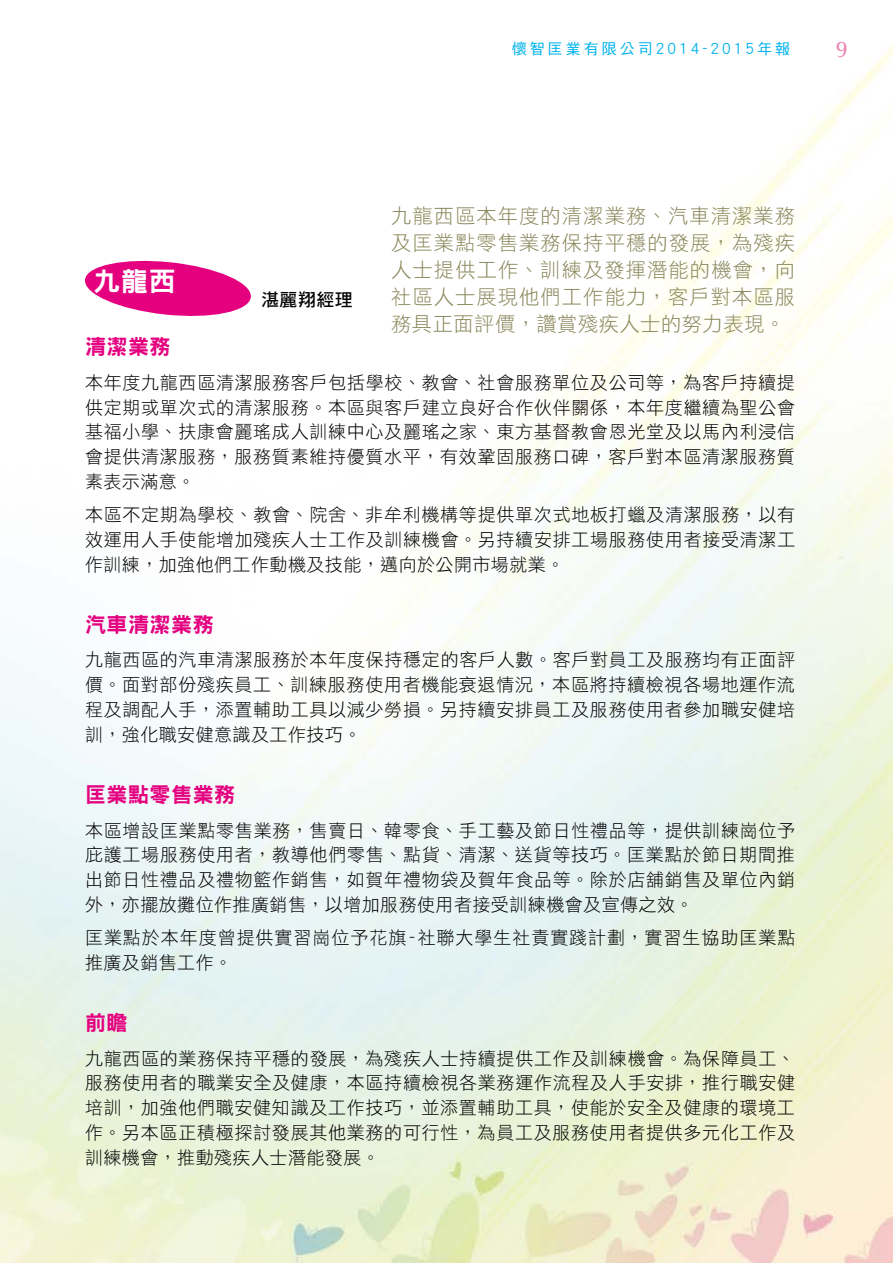
<style>
.page{position:relative;width:893px;height:1263px;background:#fff}
.page>*{position:absolute;margin:0;border:0;box-sizing:border-box;transform-origin:0 0}
.t1{font:27px "DF Hei HK W9";color:#fff}
.t2{font:500 22.5px "Optima";color:#ee84b2}
.t3{font:21px "DF Hei HK W9";letter-spacing:.025em;color:#e4007f}
.t4{font:20.25px/27px "DF Hei HK W3";letter-spacing:.055em;color:#888659;text-align:justify}
.t5{font:18px/24.8px "DF Hei HK W3";letter-spacing:.04em;color:#000;text-align:justify}
.t6{font:18px "DF Hei HK W7";letter-spacing:.025em;color:#000}
.t7{font:15px "DF Hei HK W5";letter-spacing:.2em;color:#00b2ed}
</style>
<div class="page">
<svg style="left:84px;top:260px;width:167px;height:56px"></svg>
<h1 class="t1" style="left:94px;top:267px;width:84px">九龍西</h1>
<p class="t7" style="left:512px;top:41px;width:280px">懷智匡業有限公司2014-2015年報</p>
<p class="t2" style="left:836px;top:37px;width:13px">9</p>
<p class="t6" style="left:261px;top:290px;width:93px">湛麗翔經理</p>
<p class="t4" style="left:391px;top:202px;width:405px">九龍西區本年度的清潔業務、汽車清潔業務及匡業點零售業務保持平穩的發展，為殘疾人士提供工作、訓練及發揮潛能的機會，向社區人士展現他們工作能力，客戶對本區服務具正面評價，讚賞殘疾人士的努力表現。</p>
<p class="t3" style="left:85px;top:336px;width:87px">清潔業務</p>
<p class="t5" style="left:85px;top:370px;width:712px">本年度九龍西區清潔服務客戶包括學校、教會、社會服務單位及公司等，為客戶持續提供定期或單次式的清潔服務。本區與客戶建立良好合作伙伴關係，本年度繼續為聖公會基福小學、扶康會麗瑤成人訓練中心及麗瑤之家、東方基督教會恩光堂及以馬內利浸信會提供清潔服務，服務質素維持優質水平，有效鞏固服務口碑，客戶對本區清潔服務質素表示滿意。</p>
<p class="t5" style="left:85px;top:502px;width:712px">本區不定期為學校、教會、院舍、非牟利機構等提供單次式地板打蠟及清潔服務，以有效運用人手使能增加殘疾人士工作及訓練機會。另持續安排工場服務使用者接受清潔工作訓練，加強他們工作動機及技能，邁向於公開市場就業。</p>
<p class="t3" style="left:85px;top:613px;width:130px">汽車清潔業務</p>
<p class="t5" style="left:85px;top:647px;width:712px">九龍西區的汽車清潔服務於本年度保持穩定的客戶人數。客戶對員工及服務均有正面評價。面對部份殘疾員工、訓練服務使用者機能衰退情況，本區將持續檢視各場地運作流程及調配人手，添置輔助工具以減少勞損。另持續安排員工及服務使用者參加職安健培訓，強化職安健意識及工作技巧。</p>
<p class="t3" style="left:85px;top:783px;width:152px">匡業點零售業務</p>
<p class="t5" style="left:85px;top:817px;width:712px">本區增設匡業點零售業務，售賣日、韓零食、手工藝及節日性禮品等，提供訓練崗位予庇護工場服務使用者，教導他們零售、點貨、清潔、送貨等技巧。匡業點於節日期間推出節日性禮品及禮物籃作銷售，如賀年禮物袋及賀年食品等。除於店舖銷售及單位內銷外，亦擺放攤位作推廣銷售，以增加服務使用者接受訓練機會及宣傳之效。</p>
<p class="t5" style="left:85px;top:925px;width:712px">匡業點於本年度曾提供實習崗位予花旗-社聯大學生社責實踐計劃，實習生協助匡業點推廣及銷售工作。</p>
<p class="t3" style="left:85px;top:1011px;width:44px">前瞻</p>
<p class="t5" style="left:85px;top:1045px;width:712px">九龍西區的業務保持平穩的發展，為殘疾人士持續提供工作及訓練機會。為保障員工、服務使用者的職業安全及健康，本區持續檢視各業務運作流程及人手安排，推行職安健培訓，加強他們職安健知識及工作技巧，並添置輔助工具，使能於安全及健康的環境工作。另本區正積極探討發展其他業務的可行性，為員工及服務使用者提供多元化工作及訓練機會，推動殘疾人士潛能發展。</p>
</div>
